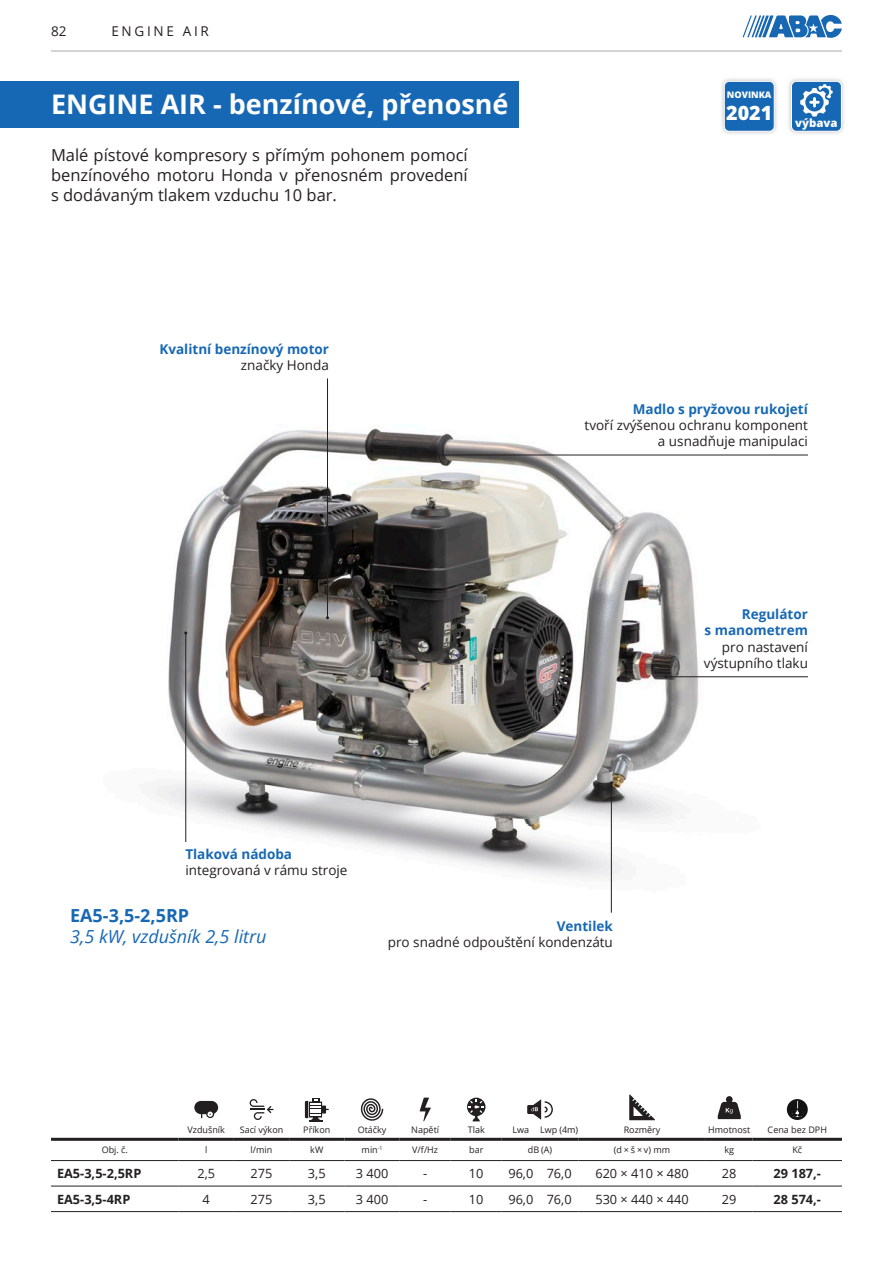
<style>
.page{position:relative;width:893px;height:1263px;background:#fff}
.page>*{position:absolute;margin:0;border:0;box-sizing:border-box;transform-origin:0 0}
.t1{font:700 27px "Open Sans";color:#fff}
.t2{font:800 19.65px "Open Sans";color:#fff}
.t3{font:italic 18px "Open Sans";color:#1768b4}
.t4{font:700 18px "Open Sans";color:#1768b4}
.t5{font:16.5px/19.8px "Open Sans";color:#231f20;text-align:justify}
.t6{font:13.5px/16.2px "Open Sans";color:#231f20;text-align:right}
.t7{font:700 13.5px/16.2px "Open Sans";color:#1768b4;text-align:right}
.t8{font:13.5px "Open Sans";letter-spacing:.2em;color:#231f20}
.t9{font:12.75px "Open Sans";color:#231f20}
.t10{font:700 12.75px "Open Sans";color:#231f20}
.t11{font:800 11.4px "Open Sans";color:#fff}
.t12{font:9px "Open Sans";color:#231f20}
.t13{font:800 9px "Open Sans";color:#fff}
</style>
<div class="page">
<hr style="left:51px;top:51px;width:791px;height:1px;background:#a8a9ad">
<svg style="left:743px;top:15px;width:99px;height:23px"></svg>
<img style="left:155px;top:428px;width:653px;height:485px">
<hr style="left:417px;top:455px;width:391px;height:1px;background:#231f20">
<hr style="left:666px;top:676px;width:142px;height:1px;background:#231f20">
<hr style="left:327px;top:378px;width:1px;height:240px;background:#231f20">
<hr style="left:611px;top:783px;width:1px;height:130px;background:#231f20">
<hr style="left:185px;top:633px;width:1px;height:209px;background:#231f20">
<hr style="left:51px;top:1186px;width:128px;height:1px;background:#231f20">
<hr style="left:179px;top:1186px;width:55px;height:1px;background:#231f20">
<hr style="left:234px;top:1186px;width:55px;height:1px;background:#231f20">
<hr style="left:289px;top:1186px;width:55px;height:1px;background:#231f20">
<hr style="left:344px;top:1186px;width:56px;height:1px;background:#231f20">
<hr style="left:400px;top:1186px;width:51px;height:1px;background:#231f20">
<hr style="left:451px;top:1186px;width:51px;height:1px;background:#231f20">
<hr style="left:502px;top:1186px;width:38px;height:1px;background:#231f20">
<hr style="left:540px;top:1186px;width:38px;height:1px;background:#231f20">
<hr style="left:578px;top:1186px;width:128px;height:1px;background:#231f20">
<hr style="left:706px;top:1186px;width:47px;height:1px;background:#231f20">
<hr style="left:753px;top:1186px;width:89px;height:1px;background:#231f20">
<hr style="left:51px;top:1211px;width:128px;height:1px;background:#231f20">
<hr style="left:179px;top:1211px;width:55px;height:1px;background:#231f20">
<hr style="left:234px;top:1211px;width:55px;height:1px;background:#231f20">
<hr style="left:289px;top:1211px;width:55px;height:1px;background:#231f20">
<hr style="left:344px;top:1211px;width:56px;height:1px;background:#231f20">
<hr style="left:400px;top:1211px;width:51px;height:1px;background:#231f20">
<hr style="left:451px;top:1211px;width:51px;height:1px;background:#231f20">
<hr style="left:502px;top:1211px;width:38px;height:1px;background:#231f20">
<hr style="left:540px;top:1211px;width:38px;height:1px;background:#231f20">
<hr style="left:578px;top:1211px;width:128px;height:1px;background:#231f20">
<hr style="left:706px;top:1211px;width:47px;height:1px;background:#231f20">
<hr style="left:753px;top:1211px;width:89px;height:1px;background:#231f20">
<hr style="left:51px;top:1160px;width:128px;height:1px;background:#231f20">
<hr style="left:179px;top:1160px;width:55px;height:1px;background:#231f20">
<hr style="left:234px;top:1160px;width:55px;height:1px;background:#231f20">
<hr style="left:289px;top:1160px;width:55px;height:1px;background:#231f20">
<hr style="left:344px;top:1160px;width:56px;height:1px;background:#231f20">
<hr style="left:400px;top:1160px;width:51px;height:1px;background:#231f20">
<hr style="left:451px;top:1160px;width:51px;height:1px;background:#231f20">
<hr style="left:502px;top:1160px;width:38px;height:1px;background:#231f20">
<hr style="left:540px;top:1160px;width:38px;height:1px;background:#231f20">
<hr style="left:578px;top:1160px;width:128px;height:1px;background:#231f20">
<hr style="left:706px;top:1160px;width:47px;height:1px;background:#231f20">
<hr style="left:753px;top:1160px;width:89px;height:1px;background:#231f20">
<hr style="left:51px;top:1138px;width:128px;height:3px;background:#231f20">
<hr style="left:179px;top:1138px;width:55px;height:3px;background:#231f20">
<hr style="left:234px;top:1138px;width:55px;height:3px;background:#231f20">
<hr style="left:289px;top:1138px;width:55px;height:3px;background:#231f20">
<hr style="left:344px;top:1138px;width:56px;height:3px;background:#231f20">
<hr style="left:400px;top:1138px;width:51px;height:3px;background:#231f20">
<hr style="left:451px;top:1138px;width:51px;height:3px;background:#231f20">
<hr style="left:502px;top:1138px;width:38px;height:3px;background:#231f20">
<hr style="left:540px;top:1138px;width:38px;height:3px;background:#231f20">
<hr style="left:578px;top:1138px;width:128px;height:3px;background:#231f20">
<hr style="left:706px;top:1138px;width:47px;height:3px;background:#231f20">
<hr style="left:753px;top:1138px;width:89px;height:3px;background:#231f20">
<svg style="left:194px;top:1101px;width:24px;height:17px"></svg>
<svg style="left:250px;top:1099px;width:23px;height:21px"></svg>
<svg style="left:305px;top:1098px;width:24px;height:23px"></svg>
<svg style="left:361px;top:1098px;width:22px;height:23px"></svg>
<svg style="left:420px;top:1097px;width:11px;height:24px"></svg>
<svg style="left:467px;top:1097px;width:18px;height:24px"></svg>
<svg style="left:527px;top:1099px;width:26px;height:21px"></svg>
<svg style="left:629px;top:1094px;width:26px;height:26px"></svg>
<svg style="left:718px;top:1096px;width:23px;height:23px"></svg>
<svg style="left:787px;top:1099px;width:21px;height:21px"></svg>
<svg style="left:790px;top:1100px;width:14px;height:18px"></svg>
<div style="left:0;top:81px;width:519px;height:46px;background:#1768b4"></div>
<div style="left:787px;top:77px;width:59px;height:59px;background:#231f20;opacity:.29"></div>
<svg style="left:791px;top:81px;width:51px;height:51px;background:#4c8ac5"></svg>
<div style="left:719px;top:76px;width:60px;height:60px;background:#231f20;opacity:.29"></div>
<svg style="left:724px;top:81px;width:51px;height:51px;background:#2a74b9"></svg>
<p class="t6" style="left:51px;top:23px;width:17px">82</p>
<p class="t8" style="left:111px;top:22px;width:99px">ENGINE AIR</p>
<h1 class="t1" style="left:51px;top:86px;width:459px">ENGINE AIR - benzínové, přenosné</h1>
<p class="t5" style="left:51px;top:145px;width:418px">Malé pístové kompresory s přímým pohonem pomocí benzínového motoru Honda v přenosném provedení s dodávaným tlakem vzduchu 10 bar.</p>
<p class="t7" style="left:159px;top:340px;width:171px">Kvalitní benzínový motor</p>
<p class="t6" style="left:241px;top:357px;width:90px">značky Honda</p>
<p class="t7" style="left:185px;top:845px;width:108px">Tlaková nádoba</p>
<p class="t6" style="left:185px;top:862px;width:164px">integrovaná v rámu stroje</p>
<p class="t13" style="left:727px;top:88px;width:46px">NOVINKA</p>
<h2 class="t2" style="left:726px;top:98px;width:48px">2021</h2>
<p class="t11" style="left:795px;top:114px;width:44px">výbava</p>
<p class="t7" style="left:633px;top:400px;width:177px">Madlo s pryžovou rukojetí</p>
<p class="t6" style="left:585px;top:416px;width:225px">tvoří zvýšenou ochranu komponent a usnadňuje manipulaci</p>
<p class="t7" style="left:705px;top:606px;width:105px">Regulátor<br>s manometrem</p>
<p class="t6" style="left:704px;top:638px;width:106px">pro nastavení výstupního tlaku</p>
<h3 class="t4" style="left:70px;top:902px;width:121px">EA5-3,5-2,5RP</h3>
<h3 class="t3" style="left:70px;top:924px;width:198px">3,5 kW, vzdušník 2,5 litru</h3>
<p class="t7" style="left:557px;top:918px;width:58px">Ventilek</p>
<p class="t6" style="left:388px;top:934px;width:227px">pro snadné odpouštění kondenzátu</p>
<p class="t12" style="left:188px;top:1124px;width:39px">Vzdušník</p>
<p class="t12" style="left:240px;top:1124px;width:45px">Sací výkon</p>
<p class="t12" style="left:303px;top:1124px;width:29px">Příkon</p>
<p class="t12" style="left:358px;top:1124px;width:30px">Otáčky</p>
<p class="t12" style="left:411px;top:1124px;width:29px">Napětí</p>
<p class="t12" style="left:468px;top:1124px;width:18px">Tlak</p>
<p class="t12" style="left:513px;top:1124px;width:67px">Lwa Lwp (4m)</p>
<p class="t12" style="left:624px;top:1124px;width:38px">Rozměry</p>
<p class="t12" style="left:708px;top:1124px;width:44px">Hmotnost</p>
<p class="t12" style="left:768px;top:1124px;width:61px">Cena bez DPH</p>
<p class="t12" style="left:102px;top:1144px;width:28px">Obj. č.</p>
<p class="t12" style="left:205px;top:1144px;width:4px">l</p>
<p class="t12" style="left:251px;top:1144px;width:23px">l/min</p>
<p class="t12" style="left:310px;top:1144px;width:15px">kW</p>
<p class="t12" style="left:362px;top:1144px;width:22px">min<sup>-1</sup></p>
<p class="t12" style="left:412px;top:1144px;width:27px">V/f/Hz</p>
<p class="t12" style="left:469px;top:1144px;width:16px">bar</p>
<p class="t12" style="left:528px;top:1144px;width:26px">dB (A)</p>
<p class="t12" style="left:614px;top:1144px;width:58px">(d × š × v) mm</p>
<p class="t12" style="left:724px;top:1144px;width:11px">kg</p>
<p class="t12" style="left:792px;top:1144px;width:11px">Kč</p>
<p class="t10" style="left:57px;top:1164px;width:86px">EA5-3,5-2,5RP</p>
<p class="t9" style="left:197px;top:1165px;width:19px">2,5</p>
<p class="t9" style="left:251px;top:1165px;width:23px">275</p>
<p class="t9" style="left:308px;top:1165px;width:19px">3,5</p>
<p class="t9" style="left:356px;top:1165px;width:34px">3 400</p>
<p class="t9" style="left:423px;top:1165px;width:6px">-</p>
<p class="t9" style="left:469px;top:1165px;width:16px">10</p>
<p class="t9" style="left:508px;top:1165px;width:65px">96,0 76,0</p>
<p class="t9" style="left:595px;top:1165px;width:95px">620 × 410 × 480</p>
<p class="t9" style="left:722px;top:1165px;width:16px">28</p>
<p class="t10" style="left:773px;top:1164px;width:49px">29 187,-</p>
<p class="t10" style="left:57px;top:1190px;width:75px">EA5-3,5-4RP</p>
<p class="t9" style="left:203px;top:1190px;width:9px">4</p>
<p class="t9" style="left:251px;top:1190px;width:23px">275</p>
<p class="t9" style="left:308px;top:1190px;width:19px">3,5</p>
<p class="t9" style="left:356px;top:1190px;width:34px">3 400</p>
<p class="t9" style="left:423px;top:1190px;width:6px">-</p>
<p class="t9" style="left:469px;top:1190px;width:16px">10</p>
<p class="t9" style="left:508px;top:1190px;width:65px">96,0 76,0</p>
<p class="t9" style="left:595px;top:1190px;width:95px">530 × 440 × 440</p>
<p class="t9" style="left:722px;top:1190px;width:16px">29</p>
<p class="t10" style="left:773px;top:1190px;width:49px">28 574,-</p>
</div>
